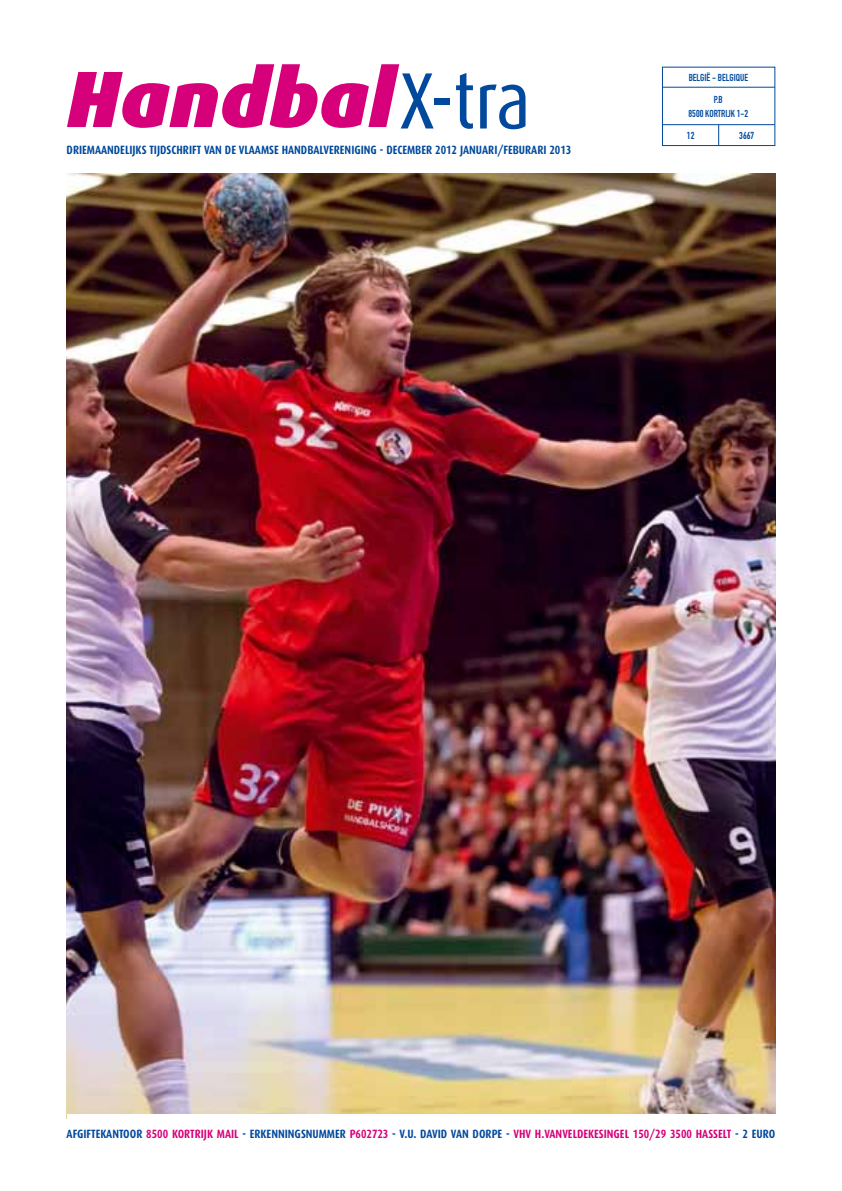
<style>
.page{position:relative;width:842px;height:1191px;background:#fff}
.page>*{position:absolute;margin:0;border:0;box-sizing:border-box;transform-origin:0 0}
.t1{font:italic 900 80px "Dax";color:#d7007b}
.t2{font:700 12px "Dax Condensed";color:#d7007b}
.t3{font:700 12px "Dax Condensed";color:#00499d}
.t4{font:10px "DIN Engschrift Std";color:#00499d}
.s1{font-family:"Dax Condensed";font-weight:400;font-style:normal;color:#00499d}
.s2{color:#00499d}
</style>
<div class="page">
<div style="left:662px;top:67px;width:113px;height:79px;background:#fff;border:1px solid #00499d"></div>
<hr style="left:663px;top:87px;width:112px;height:1px;background:#00499d">
<hr style="left:663px;top:124px;width:112px;height:1px;background:#00499d">
<svg style="left:718px;top:125px;width:1px;height:21px"></svg>
<img style="left:67px;top:173px;width:708px;height:941px">
<h1 class="t1" style="left:67px;top:53px;width:465px">Handbal<span class="s1">X-tra</span></h1>
<p class="t3" style="left:67px;top:143px;width:506px">DRIEMAANDELIJKS TIJDSCHRIFT VAN DE VLAAMSE HANDBALVERENIGING - DECEMBER 2012 JANUARI/FEBURARI 2013</p>
<p class="t4" style="left:689px;top:71px;width:61px">BELGIË - BELGIQUE</p>
<p class="t4" style="left:714px;top:93px;width:10px">P.B</p>
<p class="t4" style="left:688px;top:107px;width:61px">8500 KORTRIJK 1-2</p>
<p class="t4" style="left:687px;top:129px;width:9px">12</p>
<p class="t4" style="left:739px;top:129px;width:16px">3667</p>
<p class="t2" style="left:67px;top:1126px;width:710px"><span class="s2">AFGIFTEKANTOOR</span> 8500 KORTRIJK MAIL <span class="s2">- ERKENNINGSNUMMER</span> P602723 <span class="s2">- V.U. DAVID VAN DORPE -</span> VHV H.VANVELDEKESINGEL 150/29 3500 HASSELT <span class="s2">- 2 EURO</span></p>
</div>
